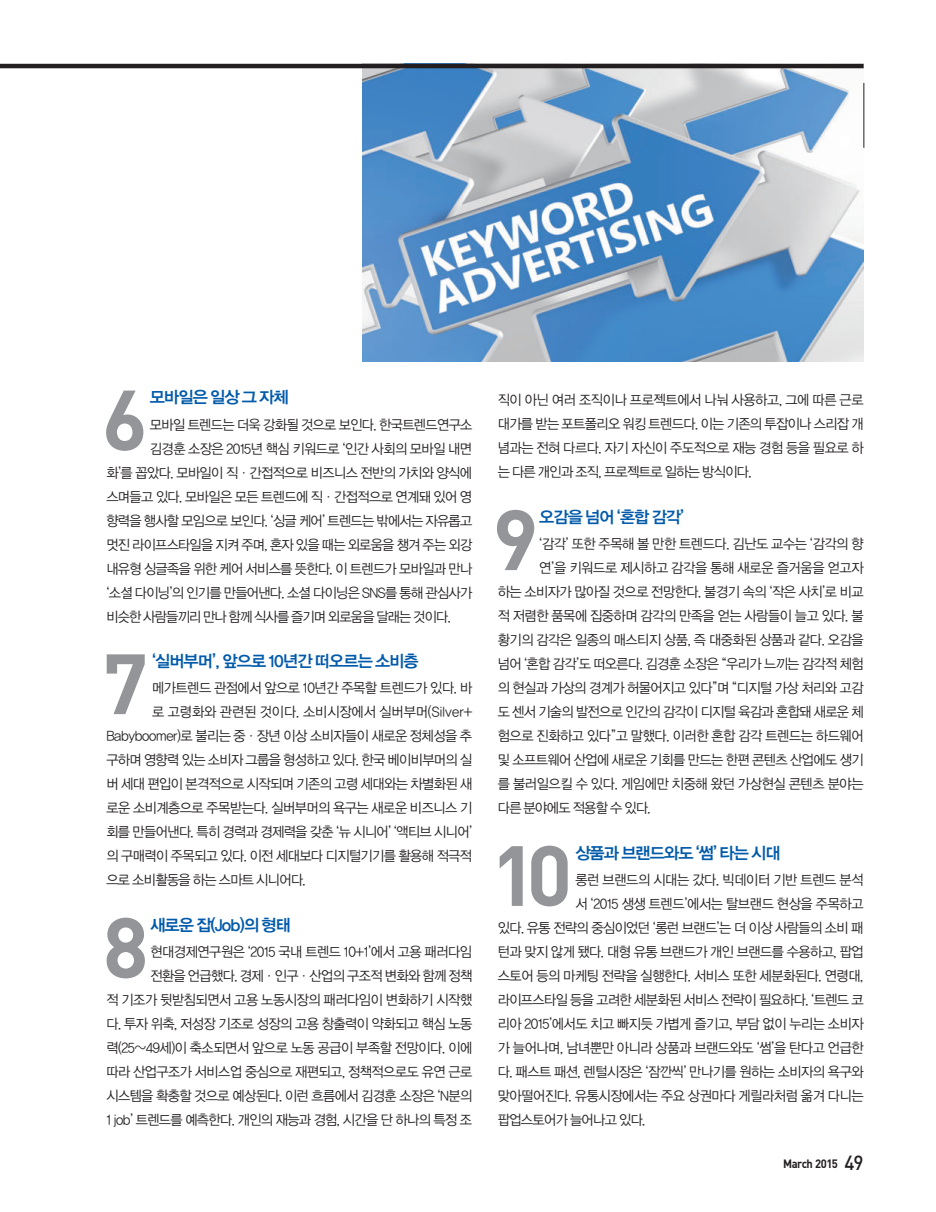
<style>
.page{position:relative;width:936px;height:1212px;background:#fff}
.page>*{position:absolute;margin:0;border:0;box-sizing:border-box;transform-origin:0 0}
.t1{font:700 83.85px "DIN";color:#939598}
.t2{font:16.5px "YDVYGO Std 14";letter-spacing:-.055em;color:#015aaa}
.t3{font:13.95px/24px "YDVYGO Std 12";letter-spacing:-.04em;color:#231f20;text-align:right;scale:.95 1}
.t4{font:13.95px "YDVYGO Std 12";letter-spacing:-.005em;color:#231f20;scale:.95 1}
.t5{font:700 12px "DIN";letter-spacing:-.045em;color:#231f20;scale:.93 1}
.s1{font-weight:500;font-size:20.25px}
</style>
<div class="page">
<img style="left:362px;top:68px;width:501px;height:293px">
<hr style="left:0;top:64px;width:863px;height:4px;background:#231f20">
<hr style="left:863px;top:83px;width:1px;height:65px;background:#231f20">
<h1 class="t1" style="left:102px;top:372px;width:47px">6</h1>
<p class="t2" style="left:150px;top:389px;width:140px">모바일은 일상 그 자체</p>
<p class="t3" style="left:150px;top:413px;width:341px">모바일 트렌드는 더욱 강화될 것으로 보인다. 한국트렌드연구소</p>
<p class="t3" style="left:150px;top:437px;width:340px">김경훈 소장은 2015년 핵심 키워드로 ‘인간 사회의 모바일 내면</p>
<p class="t3" style="left:106px;top:461px;width:386px">화’를 꼽았다. 모바일이 직·간접적으로 비즈니스 전반의 가치와 양식에</p>
<p class="t3" style="left:106px;top:485px;width:386px">스며들고 있다. 모바일은 모든 트렌드에 직·간접적으로 연계돼 있어 영</p>
<p class="t3" style="left:106px;top:508px;width:386px">향력을 행사할 모임으로 보인다. ‘싱글 케어’ 트렌드는 밖에서는 자유롭고</p>
<p class="t3" style="left:106px;top:532px;width:386px">멋진 라이프스타일을 지켜 주며, 혼자 있을 때는 외로움을 챙겨 주는 외강</p>
<p class="t3" style="left:106px;top:556px;width:386px">내유형 싱글족을 위한 케어 서비스를 뜻한다. 이 트렌드가 모바일과 만나</p>
<p class="t3" style="left:106px;top:580px;width:386px">‘소셜 다이닝’의 인기를 만들어낸다. 소셜 다이닝은 SNS를 통해 관심사가</p>
<p class="t3" style="left:106px;top:604px;width:364px">비슷한 사람들끼리 만나 함께 식사를 즐기며 외로움을 달래는 것이다.</p>
<h1 class="t1" style="left:102px;top:636px;width:47px">7</h1>
<p class="t2" style="left:152px;top:653px;width:268px">‘실버부머’, 앞으로 10년간 떠오르는 소비층</p>
<p class="t3" style="left:152px;top:676px;width:338px">메가트렌드 관점에서 앞으로 10년간 주목할 트렌드가 있다. 바</p>
<p class="t4" style="left:152px;top:705px;width:338px">로 고령화와 관련된 것이다. 소비시장에서 실버부머(Silver+</p>
<p class="t3" style="left:106px;top:724px;width:386px">Babyboomer)로 불리는 중·장년 이상 소비자들이 새로운 정체성을 추</p>
<p class="t3" style="left:106px;top:748px;width:386px">구하며 영향력 있는 소비자 그룹을 형성하고 있다. 한국 베이비부머의 실</p>
<p class="t3" style="left:106px;top:772px;width:386px">버 세대 편입이 본격적으로 시작되며 기존의 고령 세대와는 차별화된 새</p>
<p class="t3" style="left:106px;top:796px;width:386px">로운 소비계층으로 주목받는다. 실버부머의 욕구는 새로운 비즈니스 기</p>
<p class="t3" style="left:106px;top:820px;width:386px">회를 만들어낸다. 특히 경력과 경제력을 갖춘 ‘뉴 시니어’ ‘액티브 시니어’</p>
<p class="t3" style="left:106px;top:844px;width:386px">의 구매력이 주목되고 있다. 이전 세대보다 디지털기기를 활용해 적극적</p>
<p class="t3" style="left:106px;top:868px;width:212px">으로 소비활동을 하는 스마트 시니어다.</p>
<h1 class="t1" style="left:103px;top:900px;width:47px">8</h1>
<p class="t2" style="left:150px;top:917px;width:142px">새로운 잡(Job)의 형태</p>
<p class="t3" style="left:106px;top:940px;width:387px">현대경제연구원은 ‘2015 국내 트렌드 10+1’에서 고용 패러다임<br>전환을 언급했다. 경제·인구·산업의 구조적 변화와 함께 정책<br>적 기조가 뒷받침되면서 고용 노동시장의 패러다임이 변화하기 시작했 다. 투자 위축, 저성장 기조로 성장의 고용 창출력이 약화되고 핵심 노동 력(25~49세)이 축소되면서 앞으로 노동 공급이 부족할 전망이다. 이에 따라 산업구조가 서비스업 중심으로 재편되고, 정책적으로도 유연 근로 시스템을 확충할 것으로 예상된다. 이런 흐름에서 김경훈 소장은 ‘N분의 1 job’ 트렌드를 예측한다. 개인의 재능과 경험, 시간을 단 하나의 특정 조</p>
<p class="t3" style="left:497px;top:388px;width:386px;text-align:justify">직이 아닌 여러 조직이나 프로젝트에서 나눠 사용하고, 그에 따른 근로 대가를 받는 포트폴리오 워킹 트렌드다. 이는 기존의 투잡이나 스리잡 개 념과는 전혀 다르다. 자기 자신이 주도적으로 재능 경험 등을 필요로 하 는 다른 개인과 조직, 프로젝트로 일하는 방식이다.</p>
<h1 class="t1" style="left:492px;top:492px;width:47px">9</h1>
<p class="t2" style="left:539px;top:509px;width:146px">오감을 넘어 ‘혼합 감각’</p>
<p class="t3" style="left:539px;top:532px;width:343px">‘감각’ 또한 주목해 볼 만한 트렌드다. 김난도 교수는 ‘감각의 향</p>
<p class="t3" style="left:539px;top:556px;width:343px">연’을 키워드로 제시하고 감각을 통해 새로운 즐거움을 얻고자</p>
<p class="t3" style="left:497px;top:580px;width:386px">하는 소비자가 많아질 것으로 전망한다. 불경기 속의 ‘작은 사치’로 비교</p>
<p class="t3" style="left:497px;top:604px;width:386px">적 저렴한 품목에 집중하며 감각의 만족을 얻는 사람들이 늘고 있다. 불</p>
<p class="t3" style="left:497px;top:628px;width:386px">황기의 감각은 일종의 매스티지 상품, 즉 대중화된 상품과 같다. 오감을</p>
<p class="t3" style="left:497px;top:652px;width:386px">넘어 ‘혼합 감각’도 떠오른다. 김경훈 소장은 “우리가 느끼는 감각적 체험</p>
<p class="t3" style="left:497px;top:676px;width:386px">의 현실과 가상의 경계가 허물어지고 있다”며 “디지털 가상 처리와 고감</p>
<p class="t3" style="left:497px;top:700px;width:386px">도 센서 기술의 발전으로 인간의 감각이 디지털 육감과 혼합돼 새로운 체</p>
<p class="t3" style="left:497px;top:724px;width:386px">험으로 진화하고 있다”고 말했다. 이러한 혼합 감각 트렌드는 하드웨어</p>
<p class="t3" style="left:497px;top:748px;width:387px">및 소프트웨어 산업에 새로운 기회를 만드는 한편 콘텐츠 산업에도 생기</p>
<p class="t3" style="left:497px;top:772px;width:386px">를 불러일으킬 수 있다. 게임에만 치중해 왔던 가상현실 콘텐츠 분야는</p>
<p class="t3" style="left:497px;top:796px;width:163px">다른 분야에도 적용할 수 있다.</p>
<h1 class="t1" style="left:491px;top:828px;width:83px">10</h1>
<p class="t2" style="left:575px;top:845px;width:207px">상품과 브랜드와도 ‘썸’ 타는 시대</p>
<p class="t3" style="left:575px;top:868px;width:305px">롱런 브랜드의 시대는 갔다. 빅데이터 기반 트렌드 분석</p>
<p class="t3" style="left:575px;top:892px;width:305px">서 ‘2015 생생 트렌드’에서는 탈브랜드 현상을 주목하고</p>
<p class="t3" style="left:497px;top:916px;width:386px">있다. 유통 전략의 중심이었던 ‘롱런 브랜드’는 더 이상 사람들의 소비 패</p>
<p class="t3" style="left:497px;top:940px;width:386px">턴과 맞지 않게 됐다. 대형 유통 브랜드가 개인 브랜드를 수용하고, 팝업</p>
<p class="t3" style="left:497px;top:964px;width:386px">스토어 등의 마케팅 전략을 실행한다. 서비스 또한 세분화된다. 연령대,</p>
<p class="t3" style="left:497px;top:988px;width:386px">라이프스타일 등을 고려한 세분화된 서비스 전략이 필요하다. ‘트렌드 코</p>
<p class="t3" style="left:497px;top:1012px;width:386px">리아 2015’에서도 치고 빠지듯 가볍게 즐기고, 부담 없이 누리는 소비자</p>
<p class="t3" style="left:497px;top:1036px;width:386px">가 늘어나며, 남녀뿐만 아니라 상품과 브랜드와도 ‘썸’을 탄다고 언급한</p>
<p class="t3" style="left:497px;top:1060px;width:386px">다. 패스트 패션, 렌털시장은 ‘잠깐씩’ 만나기를 원하는 소비자의 욕구와</p>
<p class="t3" style="left:497px;top:1084px;width:386px">맞아떨어진다. 유통시장에서는 주요 상권마다 게릴라처럼 옮겨 다니는</p>
<p class="t3" style="left:497px;top:1108px;width:157px">팝업스토어가 늘어나고 있다.</p>
<p class="t5" style="left:783px;top:1157px;width:88px">March 2015 <span class="s1">49</span></p>
</div>
